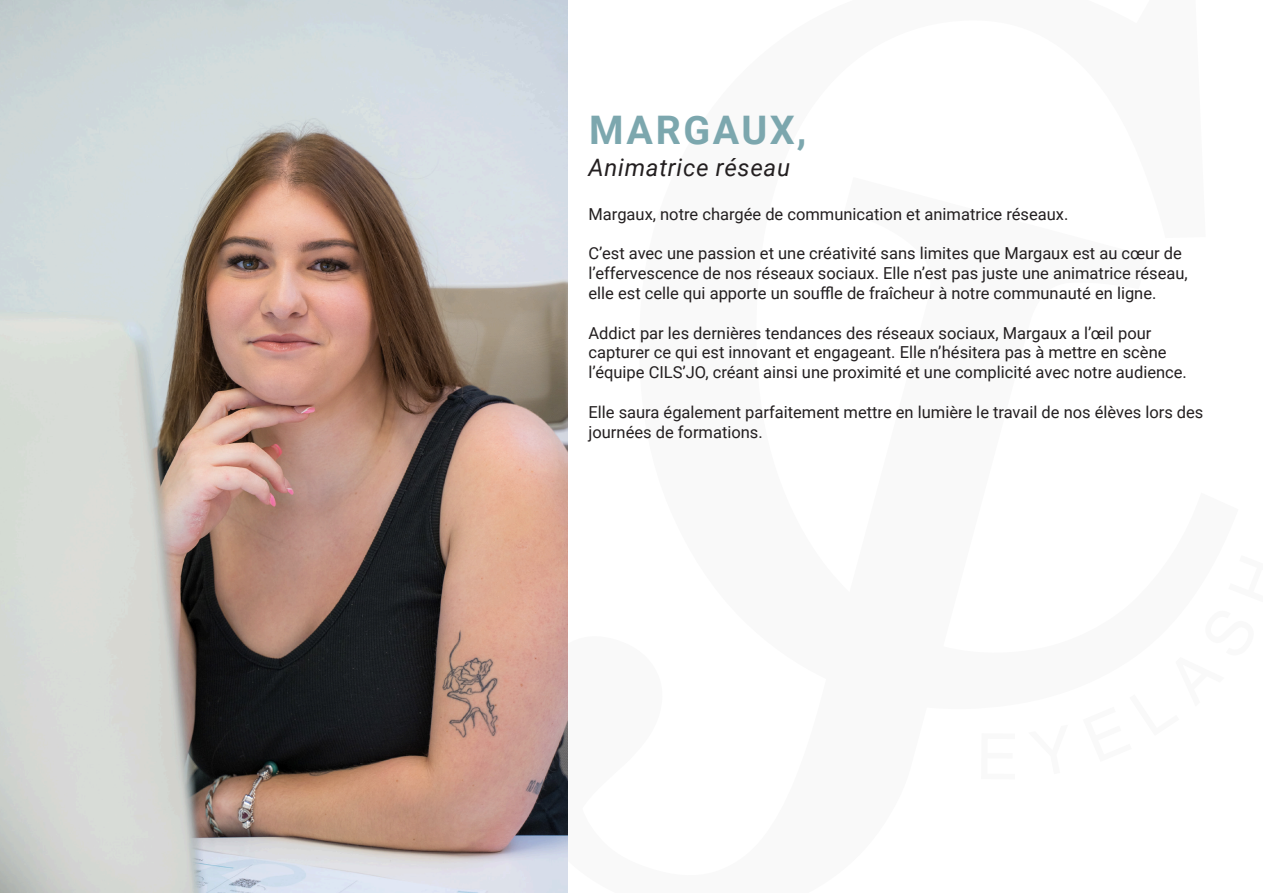
<style>
.page{position:relative;width:1263px;height:893px;background:#fff}
.page>*{position:absolute;margin:0;border:0;box-sizing:border-box;transform-origin:0 0}
.t1{font:700 39.3px "Roboto";letter-spacing:.065em;color:#7ca7ae}
.t2{font:italic 24px "Roboto";letter-spacing:.03em;color:#231f20}
.t3{font:16.5px "Roboto";color:#231f20}
</style>
<div class="page">
<img style="left:0;top:0;width:567px;height:893px">
<p class="t1" style="left:589px;top:103px;width:219px">MARGAUX,</p>
<p class="t2" style="left:588px;top:151px;width:203px">Animatrice réseau</p>
<p class="t3" style="left:588px;top:202px;width:481px">Margaux, notre chargée de communication et animatrice réseaux.</p>
<p class="t3" style="left:588px;top:242px;width:595px">C’est avec une passion et une créativité sans limites que Margaux est au cœur de</p>
<p class="t3" style="left:588px;top:262px;width:601px">l’effervescence de nos réseaux sociaux. Elle n’est pas juste une animatrice réseau,</p>
<p class="t3" style="left:588px;top:282px;width:569px">elle est celle qui apporte un souffle de fraîcheur à notre communauté en ligne.</p>
<p class="t3" style="left:588px;top:321px;width:564px">Addict par les dernières tendances des réseaux sociaux, Margaux a l’œil pour</p>
<p class="t3" style="left:588px;top:341px;width:579px">capturer ce qui est innovant et engageant. Elle n’hésitera pas à mettre en scène</p>
<p class="t3" style="left:588px;top:361px;width:600px">l’équipe CILS’JO, créant ainsi une proximité et une complicité avec notre audience.</p>
<p class="t3" style="left:588px;top:400px;width:616px">Elle saura également parfaitement mettre en lumière le travail de nos élèves lors des</p>
<p class="t3" style="left:588px;top:420px;width:176px">journées de formations.</p>
</div>
